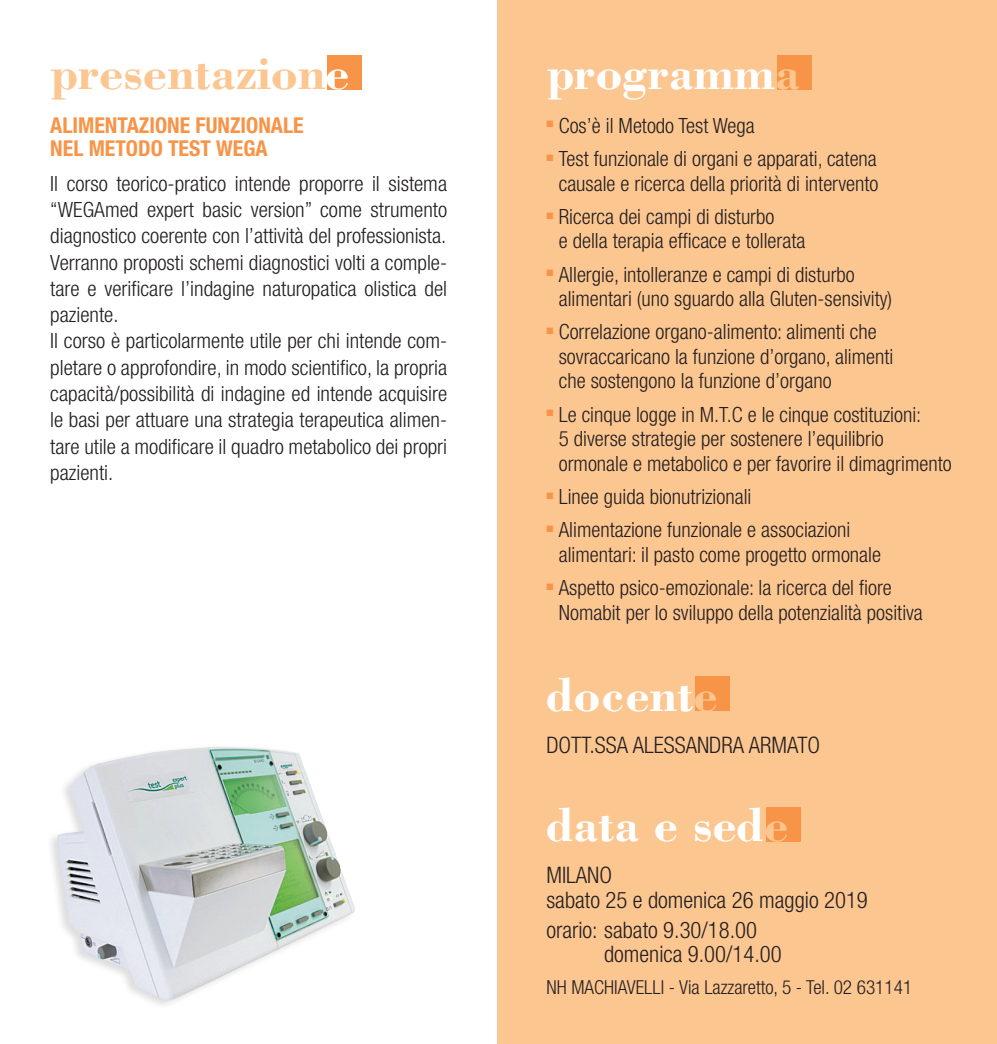
<style>
.page{position:relative;width:997px;height:1044px;background:#fff}
.page>*{position:absolute;margin:0;border:0;box-sizing:border-box;transform-origin:0 0}
.t1{font:700 49px "Bodoni";color:#fff}
.t2{font:700 49px "Bodoni";color:#fcc691}
.t3{font:300 condensed 22.75px/24.5px "Helvetica Neue";color:#231f20}
.t4{font:700 condensed 21.88px/22.8px "Helvetica Neue";color:#f79447}
.t5{font:300 condensed 21px/26.2px "Helvetica Neue";color:#231f20}
.t6{font:300 condensed 19.25px "Helvetica Neue";color:#231f20}
.s1{color:#fff}
.s2{color:#fcc691}
</style>
<div class="page">
<div style="left:497px;top:0;width:500px;height:1043px;background:#fcc691"></div>
<div style="left:327px;top:55px;width:35px;height:35px;background:#f79447"></div>
<div style="left:777px;top:55px;width:35px;height:35px;background:#f79447"></div>
<div style="left:695px;top:676px;width:35px;height:35px;background:#f79447"></div>
<div style="left:46px;top:743px;width:310px;height:266px;background:#231f20;opacity:.15"></div>
<img style="left:57px;top:747px;width:152px;height:254px">
<div style="left:766px;top:806px;width:34px;height:35px;background:#f79447"></div>
<h1 class="t2" style="left:50px;top:42px;width:301px">presentazion<span class="s1">e</span></h1>
<h1 class="t1" style="left:546px;top:42px;width:255px">programm<span class="s2">a</span></h1>
<p class="t4" style="left:50px;top:113px;width:255px">ALIMENTAZIONE FUNZIONALE<br>NEL METODO TEST WEGA</p>
<p class="t5" style="left:50px;top:170px;width:398px">Il corso teorico-pratico intende proporre il sistema “WEGAmed expert basic version” come strumento diagnostico coerente con l’attività del professionista.<br>Verranno proposti schemi diagnostici volti a comple&shy;tare e verificare l’indagine naturopatica olistica del paziente.<br>Il corso è particolarmente utile per chi intende com&shy;pletare o approfondire, in modo scientifico, la propria capacità/possibilità di indagine ed intende acquisire le basi per attuare una strategia terapeutica alimen&shy;tare utile a modificare il quadro metabolico dei propri pazienti.</p>
<p class="t5" style="left:546px;top:112px;width:210px"><sup>■</sup> Cos’è il Metodo Test Wega</p>
<p class="t5" style="left:546px;top:146px;width:334px;line-height:24.5px;text-align:center"><sup>■</sup> Test funzionale di organi e apparati, catena causale e ricerca della priorità di intervento</p>
<p class="t5" style="left:559px;top:204px;width:248px;line-height:24.5px;text-indent:-12px"><sup>■</sup> Ricerca dei campi di disturbo<br>e della terapia efficace e tollerata</p>
<p class="t5" style="left:559px;top:262px;width:335px;line-height:24.5px;text-indent:-12px"><sup>■</sup> Allergie, intolleranze e campi di disturbo alimentari (uno sguardo alla Gluten-sensivity)</p>
<p class="t5" style="left:559px;top:319px;width:336px;line-height:24.5px;text-indent:-12px"><sup>■</sup> Correlazione organo-alimento: alimenti che sovraccaricano la funzione d’organo, alimenti che sostengono la funzione d’organo</p>
<p class="t5" style="left:559px;top:402px;width:394px;line-height:24.5px;text-indent:-12px"><sup>■</sup> Le cinque logge in M.T.C e le cinque costituzioni:<br>5 diverse strategie per sostenere l’equilibrio ormonale e metabolico e per favorire il dimagrimento</p>
<p class="t5" style="left:546px;top:483px;width:207px"><sup>■</sup> Linee guida bionutrizionali</p>
<p class="t5" style="left:559px;top:517px;width:324px;line-height:24.5px;text-indent:-12px"><sup>■</sup> Alimentazione funzionale e associazioni alimentari: il pasto come progetto ormonale</p>
<p class="t5" style="left:559px;top:575px;width:366px;line-height:24.5px;text-indent:-12px"><sup>■</sup> Aspetto psico-emozionale: la ricerca del fiore<br>Nomabit per lo sviluppo della potenzialità positiva</p>
<h1 class="t1" style="left:546px;top:663px;width:173px">docent<span class="s2">e</span></h1>
<p class="t3" style="left:546px;top:732px;width:275px">DOTT.SSA ALESSANDRA ARMATO</p>
<h1 class="t1" style="left:546px;top:794px;width:244px">data e sed<span class="s2">e</span></h1>
<p class="t3" style="left:546px;top:862px;width:323px">MILANO<br>sabato 25 e domenica 26 maggio 2019</p>
<p class="t3" style="left:604px;top:916px;width:179px;text-indent:-58px">orario: sabato 9.30/18.00 domenica 9.00/14.00</p>
<p class="t6" style="left:546px;top:975px;width:367px">NH MACHIAVELLI - Via Lazzaretto, 5 - Tel. 02 631141</p>
</div>
